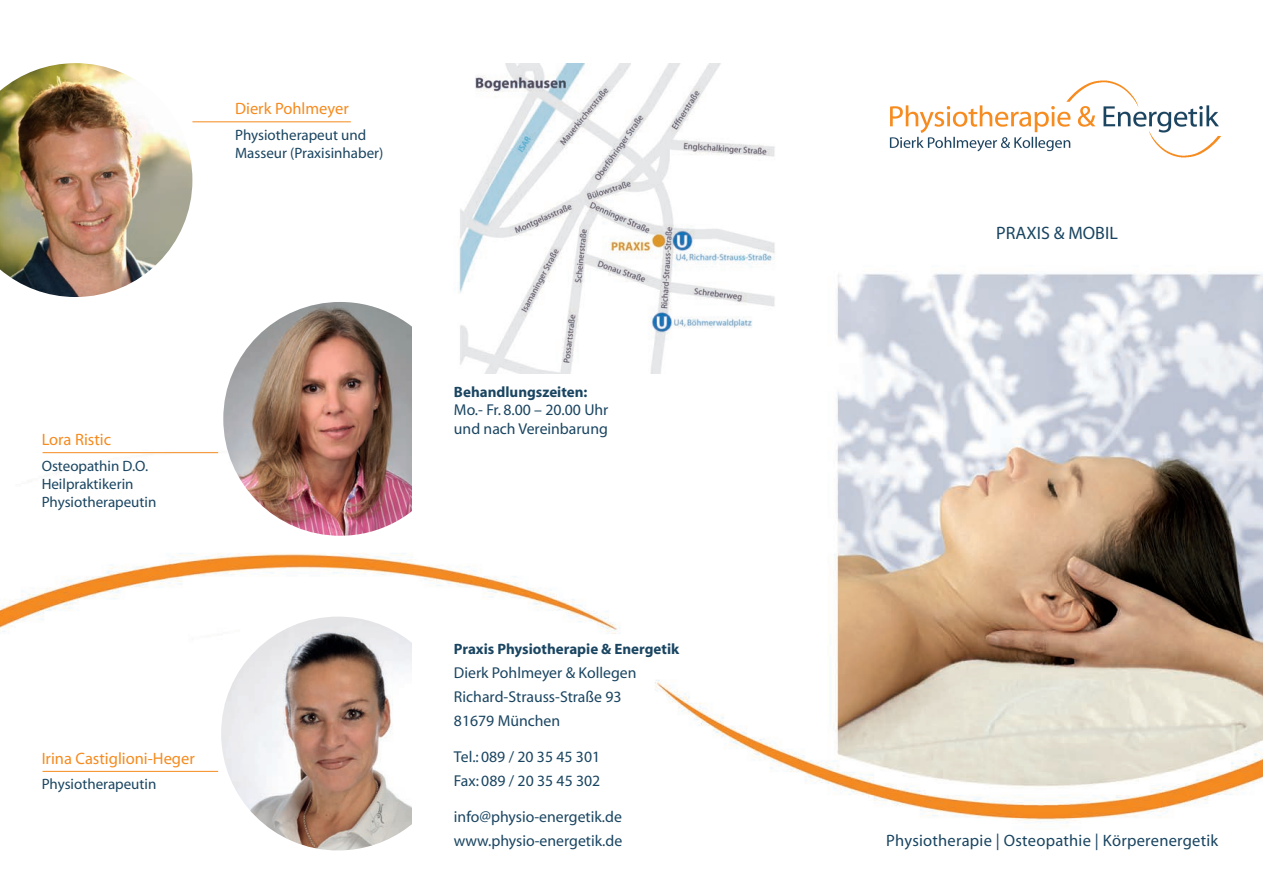
<style>
.page{position:relative;width:1263px;height:893px;background:#fff}
.page>*{position:absolute;margin:0;border:0;box-sizing:border-box;transform-origin:0 0}
.t1{font:18px "Myriad";color:#1a4561}
.t2{font:16.5px "Myriad";color:#f68b1f}
.t3{font:16.5px "Myriad";letter-spacing:.015em;color:#1a4561}
.t4{font:15.75px/24px "Myriad";color:#1a4561}
.t5{font:15px/18px "Myriad";color:#1a4561}
.t6{font:700 15px "Myriad";color:#1a4561}
</style>
<div class="page">
<img style="left:0;top:63px;width:1263px;height:788px">
<img style="left:223px;top:302px;width:212px;height:234px">
<img style="left:221px;top:617px;width:191px;height:233px">
<div style="left:412px;top:262px;width:66px;height:268px;background:#fff"></div>
<img style="left:454px;top:64px;width:329px;height:309px">
<img style="left:886px;top:80px;width:340px;height:79px">
<img style="left:0;top:63px;width:192px;height:234px">
<hr style="left:192px;top:121px;width:159px;height:1px;background:#f68b1f">
<hr style="left:43px;top:452px;width:175px;height:1px;background:#f68b1f">
<hr style="left:43px;top:771px;width:175px;height:1px;background:#f68b1f">
<div style="left:412px;top:588px;width:66px;height:273px;background:#fff"></div>
<p class="t2" style="left:235px;top:101px;width:115px">Dierk Pohlmeyer</p>
<p class="t5" style="left:235px;top:127px;width:150px">Physiotherapeut und<br>Masseur (Praxisinhaber)</p>
<p class="t2" style="left:42px;top:432px;width:71px">Lora Ristic</p>
<p class="t5" style="left:42px;top:457px;width:116px">Osteopathin D.O.<br>Heilpraktikerin<br>Physiotherapeutin</p>
<p class="t2" style="left:42px;top:750px;width:155px">Irina Castiglioni-Heger</p>
<p class="t5" style="left:42px;top:776px;width:116px">Physiotherapeutin</p>
<p class="t6" style="left:454px;top:384px;width:135px">Behandlungszeiten:</p>
<p class="t4" style="left:454px;top:401px;width:156px;line-height:18.9px">Mo.- Fr. 8.00 – 20.00 Uhr und nach Vereinbarung</p>
<p class="t6" style="left:454px;top:642px;width:227px">Praxis Physiotherapie &amp; Energetik</p>
<p class="t4" style="left:454px;top:662px;width:184px">Dierk Pohlmeyer &amp; Kollegen<br>Richard-Strauss-Straße 93<br>81679 München</p>
<p class="t4" style="left:454px;top:746px;width:148px">Tel.: 089 / 20 35 45 301<br>Fax: 089 / 20 35 45 302</p>
<p class="t4" style="left:454px;top:806px;width:170px">info@physio-energetik.de www.physio-energetik.de</p>
<p class="t1" style="left:996px;top:224px;width:123px">PRAXIS &amp; MOBIL</p>
<p class="t3" style="left:886px;top:832px;width:334px">Physiotherapie | Osteopathie | Körperenergetik</p>
</div>
